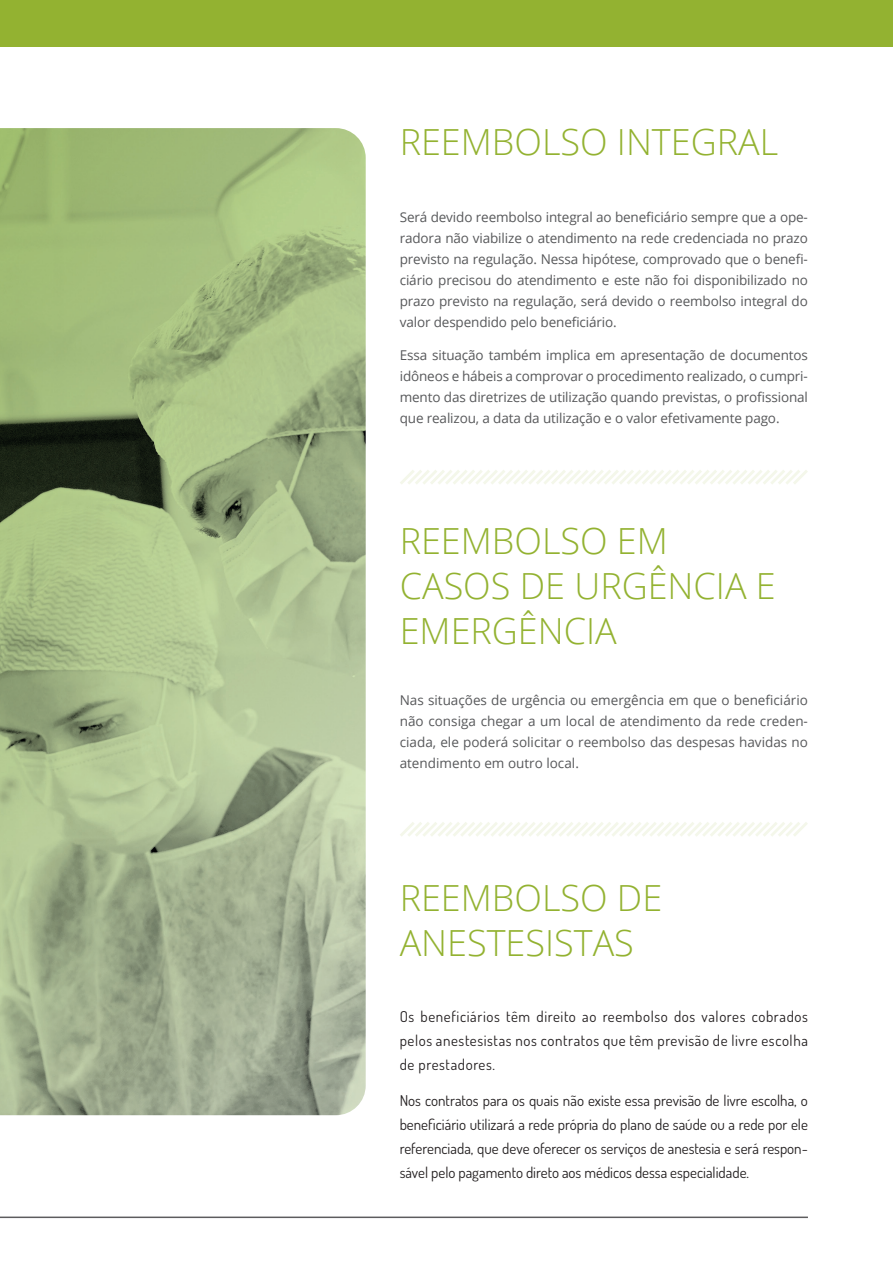
<style>
.page{position:relative;width:893px;height:1263px;background:#fff}
.page>*{position:absolute;margin:0;border:0;box-sizing:border-box;transform-origin:0 0}
.Título{font:300 36px/45px "Open Sans";color:#93b231}
.Parágrafo{font:15px/24px "Dosis";letter-spacing:.01em;color:#231f20;text-align:justify}
.Parágrafo-2{font:13.5px/21px "Open Sans";letter-spacing:-.01em;color:#57585a;text-align:justify}
</style>
<div class="page">
<img style="left:0;top:128px;width:366px;height:987px">
<hr style="left:0;top:1216px;width:808px;height:2px;background:#5d5c5e">
<div style="left:0;top:0;width:893px;height:47px;background:#93b231"></div>
<svg style="left:400px;top:470px;width:408px;height:14px"></svg>
<svg style="left:400px;top:822px;width:408px;height:15px"></svg>
<p class="Título" style="left:400px;top:118px;width:380px">REEMBOLSO INTEGRAL</p>
<p class="Parágrafo-2" style="left:400px;top:206px;width:410px">Será devido reembolso integral ao beneficiário sempre que a ope&shy;radora não viabilize o atendimento na rede credenciada no prazo previsto na regulação. Nessa hipótese, comprovado que o benefi&shy;ciário precisou do atendimento e este não foi disponibilizado no prazo previsto na regulação, será devido o reembolso integral do valor despendido pelo beneficiário.</p>
<p class="Parágrafo-2" style="left:400px;top:344px;width:410px">Essa situação também implica em apresentação de documentos idôneos e hábeis a comprovar o procedimento realizado, o cumpri&shy;mento das diretrizes de utilização quando previstas, o profissional que realizou, a data da utilização e o valor efetivamente pago.</p>
<p class="Título" style="left:400px;top:518px;width:378px">REEMBOLSO EM<br>CASOS DE URGÊNCIA E<br>EMERGÊNCIA</p>
<p class="Parágrafo-2" style="left:400px;top:689px;width:410px">Nas situações de urgência ou emergência em que o beneficiário não consiga chegar a um local de atendimento da rede creden&shy;ciada, ele poderá solicitar o reembolso das despesas havidas no atendimento em outro local.</p>
<p class="Título" style="left:400px;top:874px;width:264px">REEMBOLSO DE<br>ANESTESISTAS</p>
<p class="Parágrafo" style="left:400px;top:1004px;width:410px">Os beneficiários têm direito ao reembolso dos valores cobrados pelos anestesistas nos contratos que têm previsão de livre escolha de prestadores.</p>
<p class="Parágrafo" style="left:400px;top:1088px;width:410px">Nos contratos para os quais não existe essa previsão de livre escolha, o beneficiário utilizará a rede própria do plano de saúde ou a rede por ele referenciada, que deve oferecer os serviços de anestesia e será respon&shy;sável pelo pagamento direto aos médicos dessa especialidade.</p>
</div>
